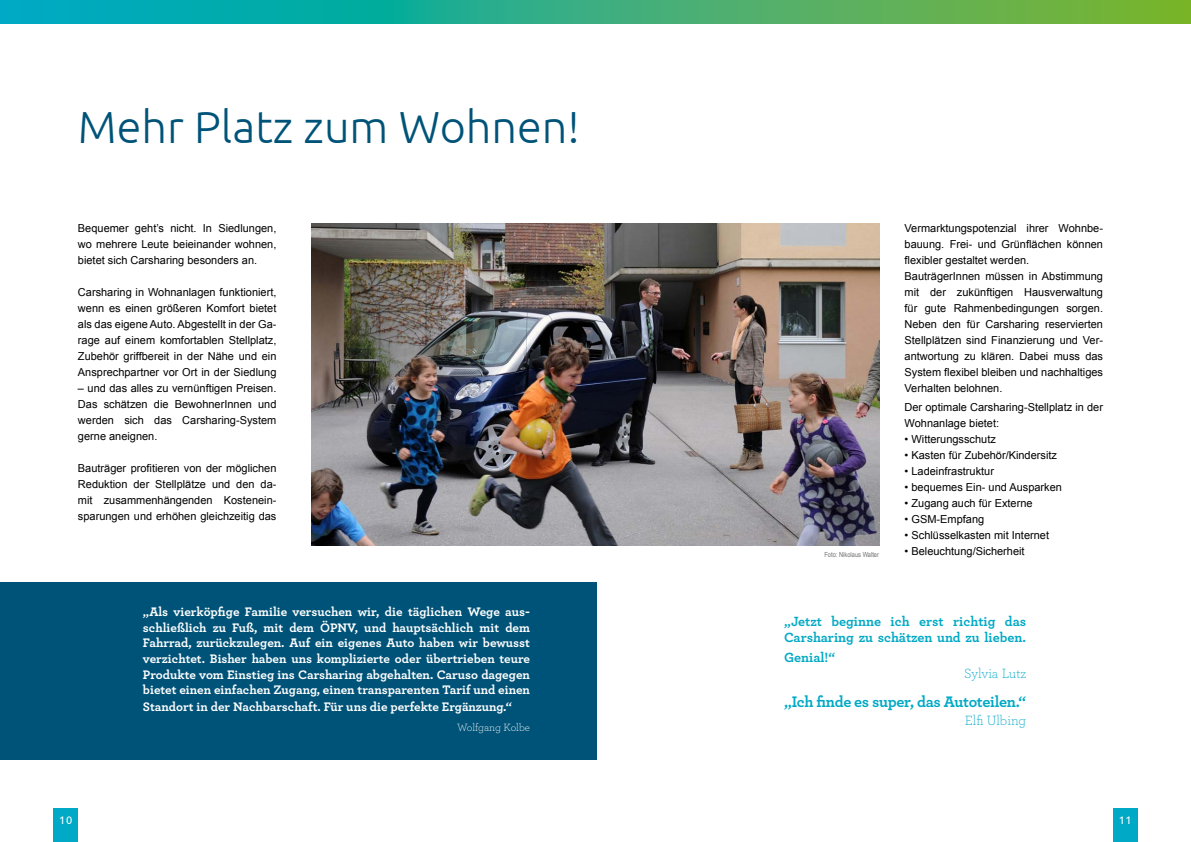
<style>
.page{position:relative;width:1191px;height:842px;background:#fff}
.page>*{position:absolute;margin:0;border:0;box-sizing:border-box;transform-origin:0 0}
.t1{font:300 45px "Ubuntu";color:#005378}
.t2{font:700 16px "Archer Pro";letter-spacing:-.02em;color:#00a9c5}
.t3{font:700 14px/16.8px "Archer Pro";color:#00a9c5}
.t4{font:300 14px "Archer Pro";letter-spacing:-.005em;color:#00a9c5}
.t5{font:700 13px/15.6px "Archer Pro";color:#fff;text-align:justify}
.t6{font:11px/16px "Arial";color:#000;text-align:justify}
.t7{font:300 11px "Archer Pro";letter-spacing:-.01em;color:#fff}
.t8{font:11px "Ubuntu";color:#fff}
.t9{font:7px "Arial Narrow";color:#707172}
</style>
<div class="page">
<svg style="left:0;top:0;width:1191px;height:23px;background:#35ae7e"></svg>
<div style="left:54px;top:809px;width:24px;height:33px;background:#00a9c5"></div>
<div style="left:1113px;top:809px;width:24px;height:33px;background:#00a9c5"></div>
<div style="left:0;top:582px;width:596px;height:178px;background:#005378"></div>
<img style="left:312px;top:224px;width:567px;height:321px">
<h1 class="t1" style="left:78px;top:100px;width:503px">Mehr Platz zum Wohnen!</h1>
<p class="t6" style="left:78px;top:220px;width:200px">Bequemer geht’s nicht. In Siedlungen, wo mehrere Leute beieinander wohnen, bietet sich Carsharing besonders an.</p>
<p class="t6" style="left:78px;top:284px;width:200px">Carsharing in Wohnanlagen funktioniert, wenn es einen größeren Komfort bietet als das eigene Auto. Abgestellt in der Ga&shy;rage auf einem komfortablen Stellplatz, Zubehör griffbereit in der Nähe und ein Ansprechpartner vor Ort in der Siedlung</p>
<p class="t6" style="left:78px;top:380px;width:200px">– und das alles zu vernünftigen Preisen.<br>Das schätzen die BewohnerInnen und werden sich das Carsharing-System gerne aneignen.</p>
<p class="t6" style="left:78px;top:460px;width:200px">Bauträger profitieren von der möglichen Reduktion der Stellplätze und den da&shy;mit zusammenhängenden Kostenein&shy;sparungen und erhöhen gleichzeitig das</p>
<p class="t5" style="left:143px;top:603px;width:388px">„Als vierköpfige Familie versuchen wir, die täglichen Wege aus&shy;schließlich zu Fuß, mit dem ÖPNV, und hauptsächlich mit dem Fahrrad, zurückzulegen. Auf ein eigenes Auto haben wir bewusst verzichtet. Bisher haben uns komplizierte oder übertrieben teure Produkte vom Einstieg ins Carsharing abgehalten. Caruso dagegen bietet einen einfachen Zugang, einen transparenten Tarif und einen</p>
<p class="t5" style="left:143px;top:698px;width:370px">Standort in der Nachbarschaft. Für uns die perfekte Ergänzung.“</p>
<p class="t7" style="left:457px;top:720px;width:74px">Wolfgang Kolbe</p>
<p class="t9" style="left:824px;top:549px;width:56px">Foto: Nikolaus Walter</p>
<p class="t6" style="left:904px;top:220px;width:200px;text-align:left">Vermarktungspotenzial ihrer Wohnbe&shy;bauung. Frei- und Grünflächen können flexibler gestaltet werden.<br>BauträgerInnen müssen in Abstimmung mit der zukünftigen Hausverwaltung für gute Rahmenbedingungen sorgen.<br>Neben den für Carsharing reservierten Stellplätzen sind Finanzierung und Ver&shy;antwortung zu klären. Dabei muss das System flexibel bleiben und nachhaltiges Verhalten belohnen.</p>
<p class="t6" style="left:904px;top:399px;width:200px">Der optimale Carsharing-Stellplatz in der<br>Wohnanlage bietet:</p>
<p class="t6" style="left:904px;top:431px;width:93px">• Witterungsschutz</p>
<p class="t6" style="left:904px;top:447px;width:154px">• Kasten für Zubehör/Kindersitz</p>
<p class="t6" style="left:904px;top:463px;width:91px">• Ladeinfrastruktur</p>
<p class="t6" style="left:904px;top:479px;width:159px">• bequemes Ein- und Ausparken</p>
<p class="t6" style="left:904px;top:495px;width:129px">• Zugang auch für Externe</p>
<p class="t6" style="left:904px;top:511px;width:81px">• GSM-Empfang</p>
<p class="t6" style="left:904px;top:527px;width:146px">• Schlüsselkasten mit Internet</p>
<p class="t6" style="left:904px;top:543px;width:122px">• Beleuchtung/Sicherheit</p>
<p class="t3" style="left:784px;top:611px;width:244px">„Jetzt beginne ich erst richtig das<br>Carsharing zu schätzen und zu lieben.</p>
<p class="t3" style="left:784px;top:647px;width:53px">Genial!“</p>
<p class="t4" style="left:964px;top:664px;width:64px">Sylvia Lutz</p>
<h2 class="t2" style="left:784px;top:689px;width:244px">„Ich finde es super, das Autoteilen.“</h2>
<p class="t4" style="left:964px;top:711px;width:63px">Elfi Ulbing</p>
<p class="t8" style="left:59px;top:814px;width:14px">10</p>
<p class="t8" style="left:1118px;top:814px;width:14px">11</p>
</div>
